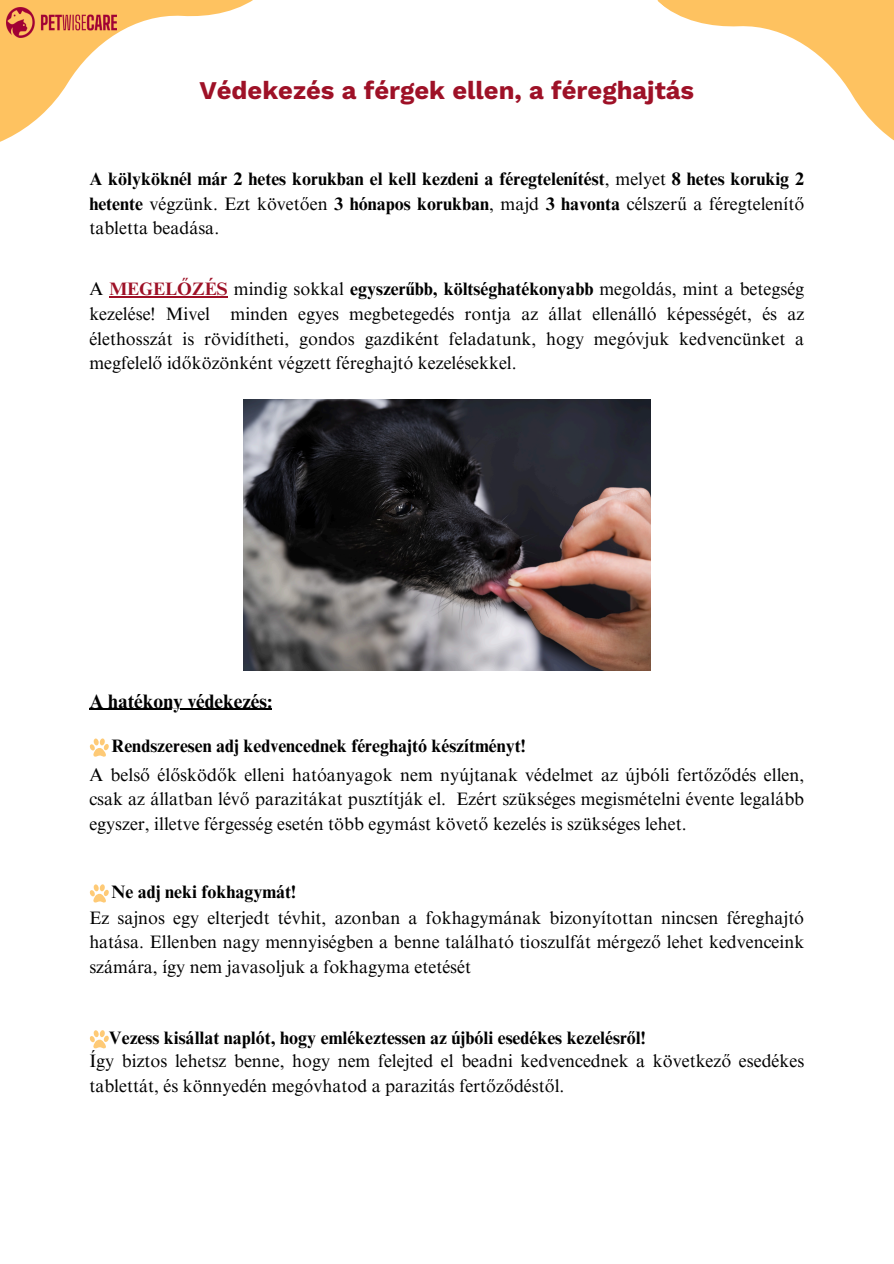
<style>
.page{position:relative;width:894px;height:1264px;background:#fff}
.page>*{position:absolute;margin:0;border:0;box-sizing:border-box;transform-origin:0 0}
.t1{font:700 25.5px "Work Sans";color:#9e1127}
.t2{font:700 19.5px "Times NRMT Pro";color:#000}
.t3{font:18px/24.8px "Times NRMT Pro";color:#000;text-align:justify}
.t4{font:700 18px/24.8px "Times NRMT Pro";color:#000;text-align:justify}
.s1{font-weight:400}
.s2{font-weight:700;color:#9e1127}
.s3{font-weight:700}
</style>
<div class="page">
<img style="left:243px;top:399px;width:406px;height:271px">
<svg style="left:89px;top:738px;width:19px;height:18px"></svg>
<hr style="left:109px;top:296px;width:119px;height:1px;background:#9e1127">
<hr style="left:89px;top:709px;width:183px;height:1px;background:#000">
<svg style="left:89px;top:884px;width:19px;height:18px"></svg>
<svg style="left:89px;top:1030px;width:19px;height:18px"></svg>
<svg style="left:0;top:0;width:253px;height:142px"></svg>
<svg style="left:657px;top:0;width:236px;height:140px"></svg>
<img style="left:6px;top:8px;width:111px;height:29px">
<p class="t1" style="left:199px;top:75px;width:496px">Védekezés a férgek ellen, a féreghajtás</p>
<p class="t4" style="left:89px;top:169px;width:716px">A kölyköknél már 2 hetes korukban el kell kezdeni a féregtelenítést<span class="s1">, melyet</span> 8 hetes korukig 2 hetente <span class="s1">végzünk. Ezt követően</span> 3 hónapos korukban<span class="s1">, majd</span> 3 havonta <span class="s1">célszerű a féregtelenítő tabletta beadása.</span></p>
<h1 class="t3" style="left:89px;top:279px;width:716px">A <span class="s2">MEGELŐZÉS</span> mindig sokkal <span class="s3">egyszerűbb, költséghatékonyabb</span> megoldás, mint a betegség kezelése! Mivel minden egyes megbetegedés rontja az állat ellenálló képességét, és az élethosszát is rövidítheti, gondos gazdiként feladatunk, hogy megóvjuk kedvencünket a megfelelő időközönként végzett féreghajtó kezelésekkel.</h1>
<p class="t2" style="left:89px;top:693px;width:184px">A hatékony védekezés:</p>
<p class="t4" style="left:111px;top:736px;width:415px">Rendszeresen adj kedvencednek féreghajtó készítményt!</p>
<p class="t3" style="left:89px;top:764px;width:716px">A belső élősködők elleni hatóanyagok nem nyújtanak védelmet az újbóli fertőződés ellen, csak az állatban lévő parazitákat pusztítják el. Ezért szükséges megismételni évente legalább egyszer, illetve férgesség esetén több egymást követő kezelés is szükséges lehet.</p>
<h2 class="t4" style="left:111px;top:882px;width:186px">Ne adj neki fokhagymát!</h2>
<h2 class="t3" style="left:89px;top:907px;width:716px">Ez sajnos egy elterjedt tévhit, azonban a fokhagymának bizonyítottan nincsen féreghajtó hatása. Ellenben nagy mennyiségben a benne található tioszulfát mérgező lehet kedvenceink számára, így nem javasoljuk a fokhagyma etetését</h2>
<p class="t4" style="left:109px;top:1027px;width:538px">Vezess kisállat naplót, hogy emlékeztessen az újbóli esedékes kezelésről!</p>
<p class="t3" style="left:89px;top:1050px;width:716px">Így biztos lehetsz benne, hogy nem felejted el beadni kedvencednek a következő esedékes tablettát, és könnyedén megóvhatod a parazitás fertőződéstől.</p>
</div>
